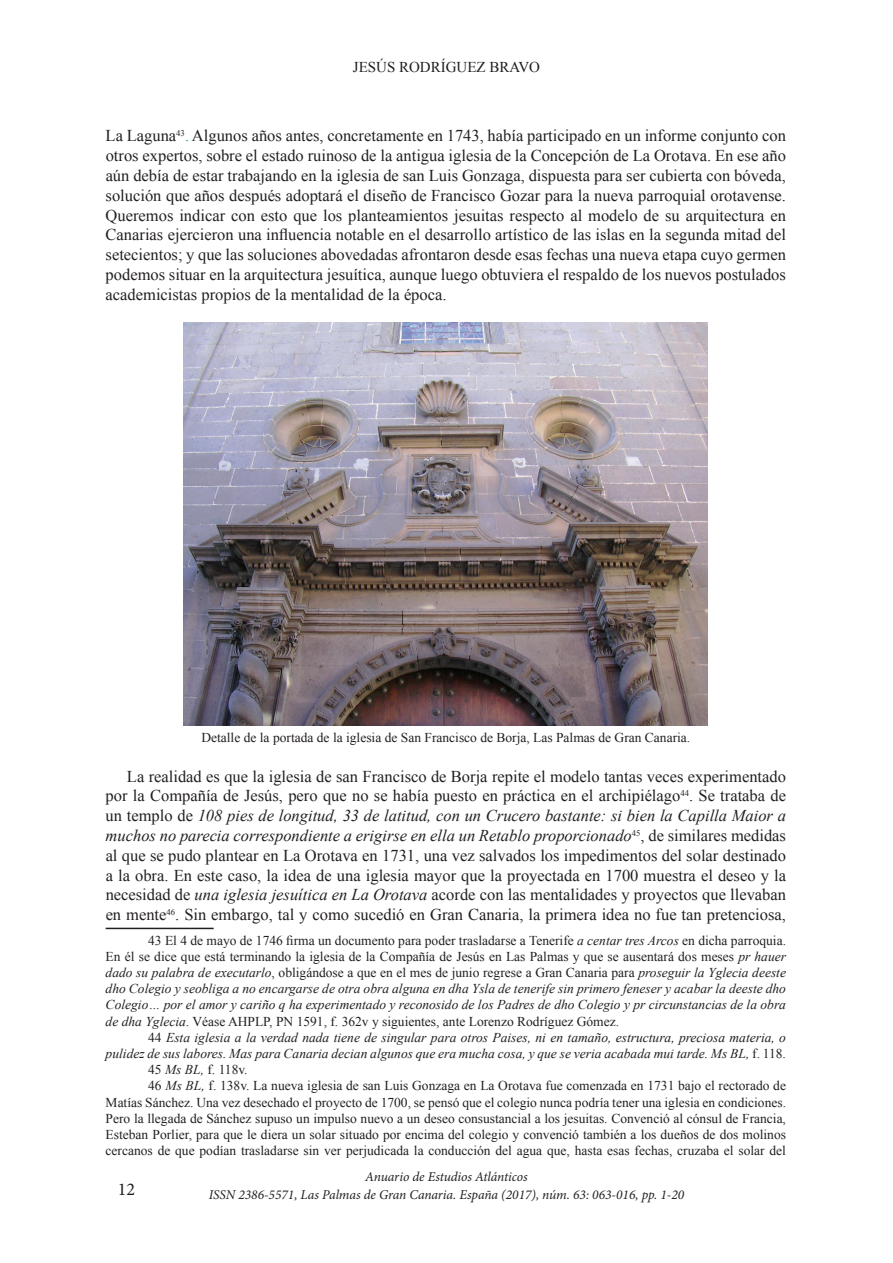
<style>
.page{position:relative;width:893px;height:1263px;background:#fff}
.page>*{position:absolute;margin:0;border:0;box-sizing:border-box;transform-origin:0 0}
.t1{font:18px "Minion Pro";color:#231f20}
.t2{font:16.5px/19.8px "Times New Roman";color:#231f20;text-align:justify}
.t3{font:15px "Times New Roman";color:#231f20}
.t4{font:italic 13.5px/16.2px "Times New Roman";color:#231f20;text-align:justify}
.t5{font:13.5px "Times New Roman";color:#231f20}
.t6{font:italic 13.5px/18px "Minion Pro";letter-spacing:-.005em;color:#231f20;text-align:center}
.s1{color:#28b363}
.s2{font-style:italic}
.s3{font-style:normal}
</style>
<div class="page">
<img style="left:184px;top:323px;width:524px;height:403px">
<hr style="left:106px;top:928px;width:108px;height:1px;background:#231f20">
<p class="t3" style="left:353px;top:57px;width:189px">Je sú s Rodríguez Bravo</p>
<p class="t2" style="left:106px;top:126px;width:682px">La Laguna<sup>43</sup><span class="s1">.</span> Algunos años antes, concretamente en 1743, había participado en un informe conjunto con otros expertos, sobre el estado ruinoso de la antigua iglesia de la Concepción de La Orotava. En ese año aún debía de estar trabajando en la iglesia de san Luis Gonzaga, dispuesta para ser cubierta con bóveda, solución que años después adoptará el diseño de Francisco Gozar para la nueva parroquial orotavense.<br>Queremos indicar con esto que los planteamientos jesuitas respecto al modelo de su arquitectura en Canarias ejercieron una influencia notable en el desarrollo artístico de las islas en la segunda mitad del setecientos; y que las soluciones abovedadas afrontaron desde esas fechas una nueva etapa cuyo germen podemos situar en la arquitectura jesuítica, aunque luego obtuviera el respaldo de los nuevos postulados academicistas propios de la mentalidad de la época.</p>
<p class="t5" style="left:201px;top:728px;width:490px">Detalle de la portada de la iglesia de San Francisco de Borja, Las Palmas de Gran Canaria.</p>
<p class="t2" style="left:106px;top:766px;width:682px;text-indent:21px">La realidad es que la iglesia de san Francisco de Borja repite el modelo tantas veces experimentado por la Compañía de Jesús, pero que no se había puesto en práctica en el archipiélago<sup>44</sup>. Se trataba de un templo de <span class="s2">108 pies de longitud, 33 de latitud, con un Crucero bastante: si bien la Capilla Maior a muchos no parecia correspondiente a erigirse en ella un Retablo proporcionado</span><sup>45</sup>, de similares medidas al que se pudo plantear en La Orotava en 1731, una vez salvados los impedimentos del solar destinado a la obra. En este caso, la idea de una iglesia mayor que la proyectada en 1700 muestra el deseo y la necesidad de <span class="s2">una iglesia jesuítica en La Orotava</span> acorde con las mentalidades y proyectos que llevaban en mente<sup>46</sup>. Sin embargo, tal y como sucedió en Gran Canaria, la primera idea no fue tan pretenciosa,</p>
<p class="t4" style="left:106px;top:932px;width:682px;text-indent:43px"><span class="s3">43 El 4 de mayo de 1746 firma un documento para poder trasladarse a Tenerife</span> a centar tres Arcos <span class="s3">en dicha parroquia.<br>En él se dice que está terminando la iglesia de la Compañía de Jesús en Las Palmas y que se ausentará dos meses</span> pr hauer dado su palabra de executarlo<span class="s3">, obligándose a que en el mes de junio regrese a Gran Canaria para</span> proseguir la Yglecia deeste dho Colegio y seobliga a no encargarse de otra obra alguna en dha Ysla de tenerife sin primero feneser y acabar la deeste dho Colegio… por el amor y cariño q ha experimentado y reconosido de los Padres de dho Colegio y pr circunstancias de la obra de dha Yglecia<span class="s3">. Véase AHPLP, PN 1591, f. 362v y siguientes, ante Lorenzo Rodríguez Gómez.</span></p>
<p class="t4" style="left:148px;top:1029px;width:639px"><span class="s3">44</span> Esta iglesia a la verdad nada tiene de singular para otros Paises, ni en tamaño, estructura, preciosa materia, o</p>
<p class="t4" style="left:106px;top:1045px;width:682px">pulidez de sus labores. Mas para Canaria decian algunos que era mucha cosa, y que se veria acabada mui tarde. Ms BL, <span class="s3">f. 118.</span></p>
<p class="t5" style="left:148px;top:1061px;width:101px">45 <span class="s2">Ms BL,</span> f. 118v.</p>
<p class="t5" style="left:148px;top:1077px;width:639px">46 <span class="s2">Ms BL,</span> f. 138v. La nueva iglesia de san Luis Gonzaga en La Orotava fue comenzada en 1731 bajo el rectorado de</p>
<p class="t5" style="left:106px;top:1093px;width:682px">Matías Sánchez. Una vez desechado el proyecto de 1700, se pensó que el colegio nunca podría tener una iglesia en condiciones.</p>
<p class="t5" style="left:106px;top:1109px;width:682px">Pero la llegada de Sánchez supuso un impulso nuevo a un deseo consustancial a los jesuitas. Convenció al cónsul de Francia,</p>
<p class="t5" style="left:106px;top:1125px;width:682px">Esteban Porlier, para que le diera un solar situado por encima del colegio y convenció también a los dueños de dos molinos</p>
<p class="t5" style="left:106px;top:1142px;width:682px">cercanos de que podían trasladarse sin ver perjudicada la conducción del agua que, hasta esas fechas, cruzaba el solar del</p>
<p class="t1" style="left:118px;top:1177px;width:19px">12</p>
<p class="t6" style="left:209px;top:1168px;width:477px">Anuario de Estudios Atlánticos<br>ISSN 2386-5571, Las Palmas de Gran Canaria. España (2017), núm. 63: 063-016, pp. 1-20</p>
</div>
